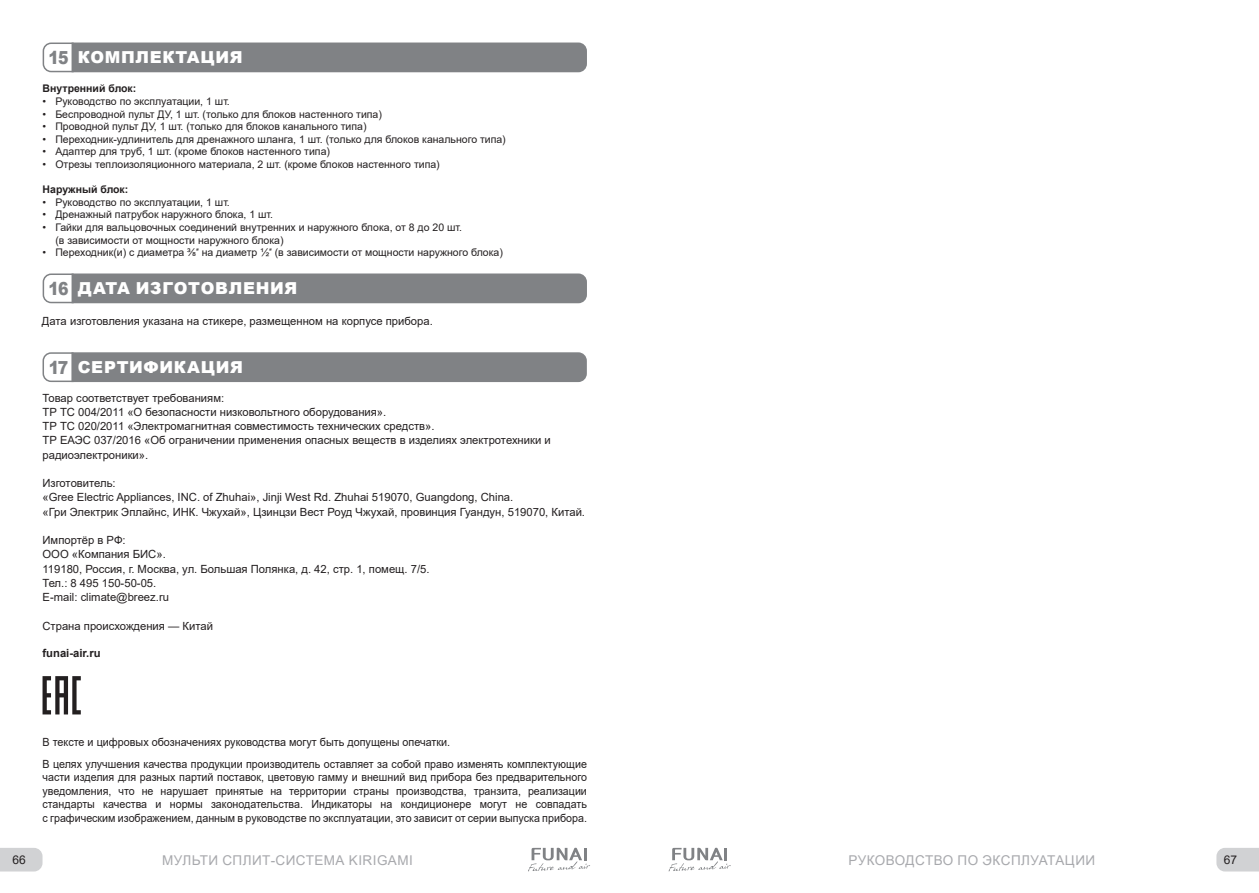
<style>
.page{position:relative;width:1259px;height:893px;background:#fff}
.page>*{position:absolute;margin:0;border:0;box-sizing:border-box;transform-origin:0 0}
.Zagolovok{font:900 18px "Arial";color:#808285;scale:.87 1}
.Zagolovok-2{font:900 16.5px "Arial";letter-spacing:.045em;color:#fff}
.t1{font:13.5px "Arial";letter-spacing:.035em;color:#a8a9ad}
.t2{font:12px "Arial";color:#231f20}
.Body{font:11.25px/14.2px "Arial";color:#231f20}
.Body-2{font:11.25px/13.5px "Arial";color:#231f20;text-align:justify;scale:.95 1}
.Body-3{font:11.25px "Arial";color:#231f20;scale:.96 1}
.Body-4{font:700 11.25px "Arial";color:#231f20}
.t3{font:10.5px/12.6px "Arial";color:#231f20}
.t4{font:700 10.5px "Arial";color:#231f20}
.s1{font-size:9px}
</style>
<div class="page">
<svg style="left:0;top:848px;width:43px;height:23px"></svg>
<svg style="left:1216px;top:848px;width:43px;height:23px"></svg>
<svg style="left:528px;top:847px;width:62px;height:24px"></svg>
<svg style="left:668px;top:847px;width:63px;height:24px"></svg>
<svg style="left:42px;top:42px;width:545px;height:31px;background:#8b8c8f"></svg>
<svg style="left:42px;top:273px;width:545px;height:31px;background:#8a8c8f"></svg>
<svg style="left:42px;top:352px;width:545px;height:31px;background:#8a8c8f"></svg>
<svg style="left:43px;top:676px;width:38px;height:38px"></svg>
<p class="Zagolovok" style="left:48px;top:44px;width:25px">15</p>
<p class="Zagolovok-2" style="left:78px;top:45px;width:166px">КОМПЛЕКТАЦИЯ</p>
<p class="t4" style="left:43px;top:81px;width:95px">Внутренний блок:</p>
<p class="t3" style="left:43px;top:95px;width:189px">• Руководство по эксплуатации, 1 шт.</p>
<p class="t3" style="left:43px;top:107px;width:341px">• Беспроводной пульт ДУ, 1 шт. (только для блоков настенного типа)</p>
<p class="t3" style="left:43px;top:120px;width:325px">• Проводной пульт ДУ, 1 шт. (только для блоков канального типа)</p>
<p class="t3" style="left:43px;top:133px;width:465px">• Переходник-удлинитель для дренажного шланга, 1 шт. (только для блоков канального типа)</p>
<p class="t3" style="left:43px;top:145px;width:289px">• Адаптер для труб, 1 шт. (кроме блоков настенного типа)</p>
<p class="t3" style="left:43px;top:158px;width:398px">• Отрезы теплоизоляционного материала, 2 шт. (кроме блоков настенного типа)</p>
<p class="t4" style="left:43px;top:182px;width:87px">Наружный блок:</p>
<p class="t3" style="left:43px;top:196px;width:189px">• Руководство по эксплуатации, 1 шт.</p>
<p class="t3" style="left:43px;top:208px;width:232px">• Дренажный патрубок наружного блока, 1 шт.</p>
<p class="t3" style="left:55px;top:221px;width:408px;text-indent:-13px">• Гайки для вальцовочных соединений внутренних и наружного блока, от 8 до 20 шт. (в зависимости от мощности наружного блока)</p>
<p class="t3" style="left:43px;top:246px;width:462px">• Переходник(и) с диаметра ⅜<span class="s1">″</span> на диаметр ½<span class="s1">″</span> (в зависимости от мощности наружного блока)</p>
<p class="Zagolovok" style="left:48px;top:275px;width:25px">16</p>
<p class="Zagolovok-2" style="left:78px;top:276px;width:221px">ДАТА ИЗГОТОВЛЕНИЯ</p>
<p class="Body" style="left:42px;top:314px;width:392px">Дата изготовления указана на стикере, размещенном на корпусе прибора.</p>
<p class="Zagolovok" style="left:49px;top:354px;width:24px">17</p>
<p class="Zagolovok-2" style="left:78px;top:355px;width:167px">СЕРТИФИКАЦИЯ</p>
<p class="Body" style="left:43px;top:390px;width:183px">Товар соответствует требованиям:</p>
<p class="Body" style="left:43px;top:405px;width:345px">ТР ТС 004/2011 «О безопасности низковольтного оборудования».</p>
<p class="Body" style="left:43px;top:419px;width:393px">ТР ТС 020/2011 «Электромагнитная совместимость технических средств».</p>
<p class="Body" style="left:43px;top:433px;width:510px">ТР ЕАЭС 037/2016 «Об ограничении применения опасных веществ в изделиях электротехники и радиоэлектроники».</p>
<p class="Body" style="left:43px;top:476px;width:75px">Изготовитель:</p>
<p class="Body" style="left:43px;top:490px;width:472px">«Gree Electric Appliances, INC. of Zhuhai», Jinji West Rd. Zhuhai 519070, Guangdong, China.</p>
<p class="Body" style="left:43px;top:504px;width:544px">«Гри Электрик Эплайнс, ИНК. Чжухай», Цзинцзи Вест Роуд Чжухай, провинция Гуандун, 519070, Китай.</p>
<p class="Body" style="left:43px;top:533px;width:85px">Импортёр в РФ:</p>
<p class="Body" style="left:43px;top:547px;width:125px">ООО «Компания БИС».</p>
<p class="Body" style="left:43px;top:561px;width:388px">119180, Россия, г. Москва, ул. Большая Полянка, д. 42, стр. 1, помещ. 7/5.</p>
<p class="Body" style="left:43px;top:576px;width:115px">Тел.: 8 495 150-50-05.</p>
<p class="Body" style="left:43px;top:590px;width:128px">E-mail: climate@breez.ru</p>
<p class="Body" style="left:43px;top:618px;width:172px">Страна происхождения — Китай</p>
<p class="Body-4" style="left:43px;top:645px;width:60px">funai-air.ru</p>
<p class="Body-3" style="left:43px;top:734px;width:426px">В тексте и цифровых обозначениях руководства могут быть допущены опечатки.</p>
<p class="Body-2" style="left:43px;top:757px;width:574px">В целях улучшения качества продукции производитель оставляет за собой право изменять комплектующие части изделия для разных партий поставок, цветовую гамму и внешний вид прибора без предварительного уведомления, что не нарушает принятые на территории страны производства, транзита, реализации стандарты качества и нормы законодательства. Индикаторы на кондиционере могут не совпадать с графическим изображением, данным в руководстве по эксплуатации, это зависит от серии выпуска прибора.</p>
<p class="t2" style="left:12px;top:851px;width:15px">66</p>
<p class="t1" style="left:162px;top:850px;width:252px">МУЛЬТИ СПЛИТ-СИСТЕМА KIRIGAMI</p>
<p class="t1" style="left:848px;top:850px;width:248px">РУКОВОДСТВО ПО ЭКСПЛУАТАЦИИ</p>
<p class="t2" style="left:1223px;top:851px;width:15px">67</p>
</div>
